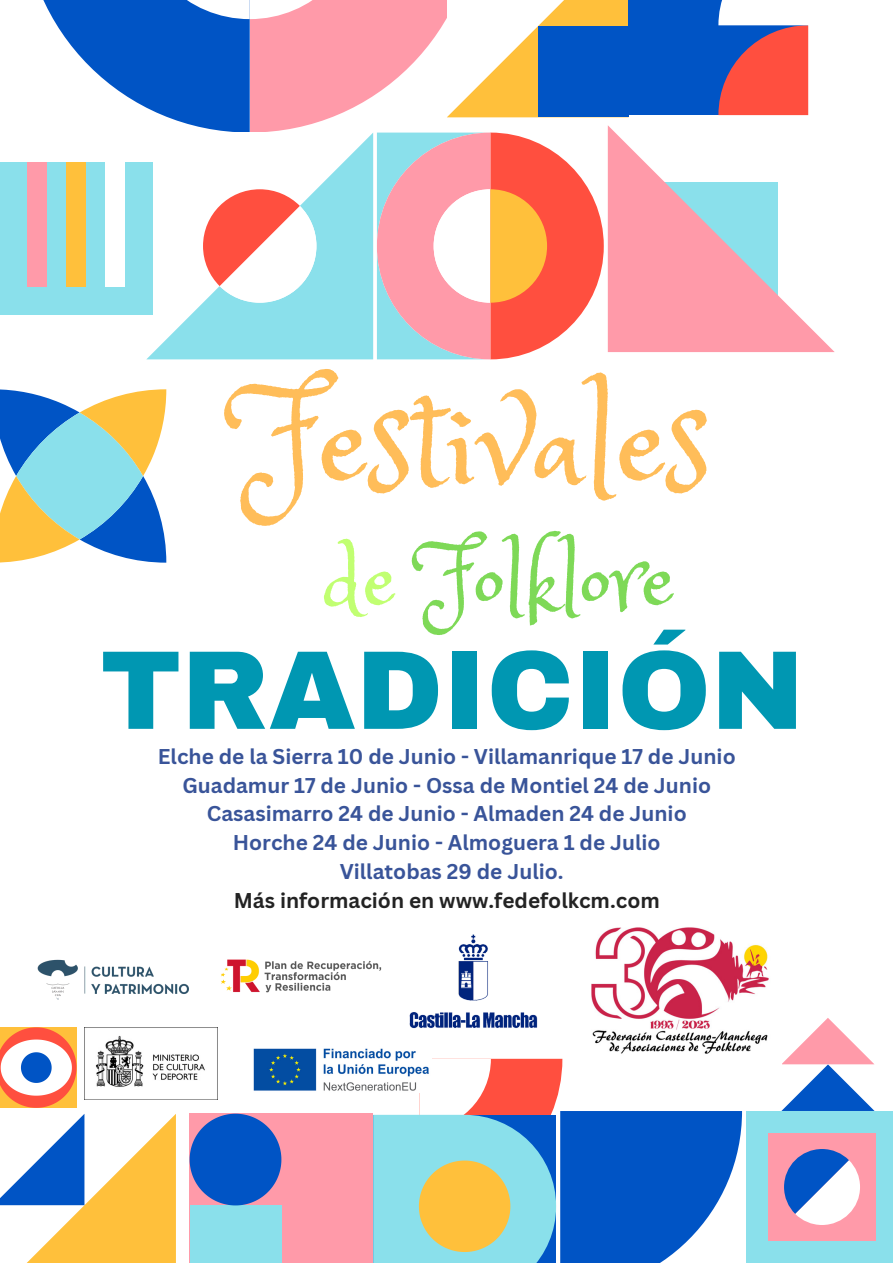
<style>
.page{position:relative;width:893px;height:1263px;background:#fff}
.page>*{position:absolute;margin:0;border:0;box-sizing:border-box;transform-origin:0 0}
.t1{font:140.77px "Princess Sofia";color:#ffbd59}
.t2{font:900 112.05px "Archivo";color:#0097b2}
.t3{font:93px "Princess Sofia";color:#7ed957}
.t4{font:700 20.85px "Canva Sans";color:#395499}
.t5{font:700 20.85px "Canva Sans";color:#232323}
.s1{color:#c1ff72}
</style>
<div class="page">
<svg style="left:628px;top:145px;width:206px;height:207px;fill:#ffa0ae"></svg>
<svg style="left:0;top:1114px;width:176px;height:149px"></svg>
<div style="left:628px;top:0;width:180px;height:115px;background:#0054c5"></div>
<svg style="left:718px;top:0;width:90px;height:115px"></svg>
<svg style="left:0;top:389px;width:166px;height:174px;background:#97b8b6"></svg>
<svg style="left:43px;top:0;width:585px;height:359px"></svg>
<div style="left:746px;top:1111px;width:147px;height:152px;background:#8ae0eb"></div>
<div style="left:768px;top:1133px;width:107px;height:108px;background:#ff9aa9"></div>
<svg style="left:784px;top:1149px;width:76px;height:76px"></svg>
<svg style="left:0;top:1027px;width:77px;height:81px"></svg>
<div style="left:0;top:162px;width:153px;height:153px;background:#8ae0eb"></div>
<div style="left:28px;top:162px;width:19px;height:125px;background:#ff9aa9"></div>
<div style="left:66px;top:162px;width:20px;height:125px;background:#ffc03b"></div>
<div style="left:105px;top:162px;width:20px;height:125px;background:#fff"></div>
<svg style="left:373px;top:1059px;width:369px;height:204px"></svg>
<div style="left:190px;top:1114px;width:183px;height:149px;background:#ff9aa9"></div>
<div style="left:190px;top:1205px;width:91px;height:58px;background:#8ae0eb"></div>
<svg style="left:190px;top:1114px;width:91px;height:91px"></svg>
<svg style="left:781px;top:1018px;width:93px;height:93px"></svg>
<img style="left:578px;top:927px;width:204px;height:165px">
<img style="left:409px;top:934px;width:129px;height:95px">
<img style="left:84px;top:1027px;width:134px;height:73px">
<img style="left:253px;top:1048px;width:178px;height:45px">
<img style="left:37px;top:959px;width:152px;height:41px">
<img style="left:221px;top:959px;width:161px;height:34px">
<p class="t1" style="left:244px;top:350px;width:468px">Festivales</p>
<p class="t3" style="left:322px;top:519px;width:355px"><span class="s1">de</span> Folklore</p>
<p class="t2" style="left:101px;top:630px;width:705px">TRADICIÓN</p>
<p class="t4" style="left:158px;top:742px;width:579px">Elche de la Sierra 10 de Junio - Villamanrique 17 de Junio</p>
<p class="t4" style="left:182px;top:770px;width:530px">Guadamur 17 de Junio - Ossa de Montiel 24 de Junio</p>
<p class="t4" style="left:207px;top:799px;width:481px">Casasimarro 24 de Junio - Almaden 24 de Junio</p>
<p class="t4" style="left:233px;top:828px;width:429px">Horche 24 de Junio - Almoguera 1 de Julio</p>
<p class="t4" style="left:340px;top:856px;width:225px">Villatobas 29 de Julio.</p>
<p class="t5" style="left:234px;top:885px;width:427px">Más información en www.fedefolkcm.com</p>
</div>
